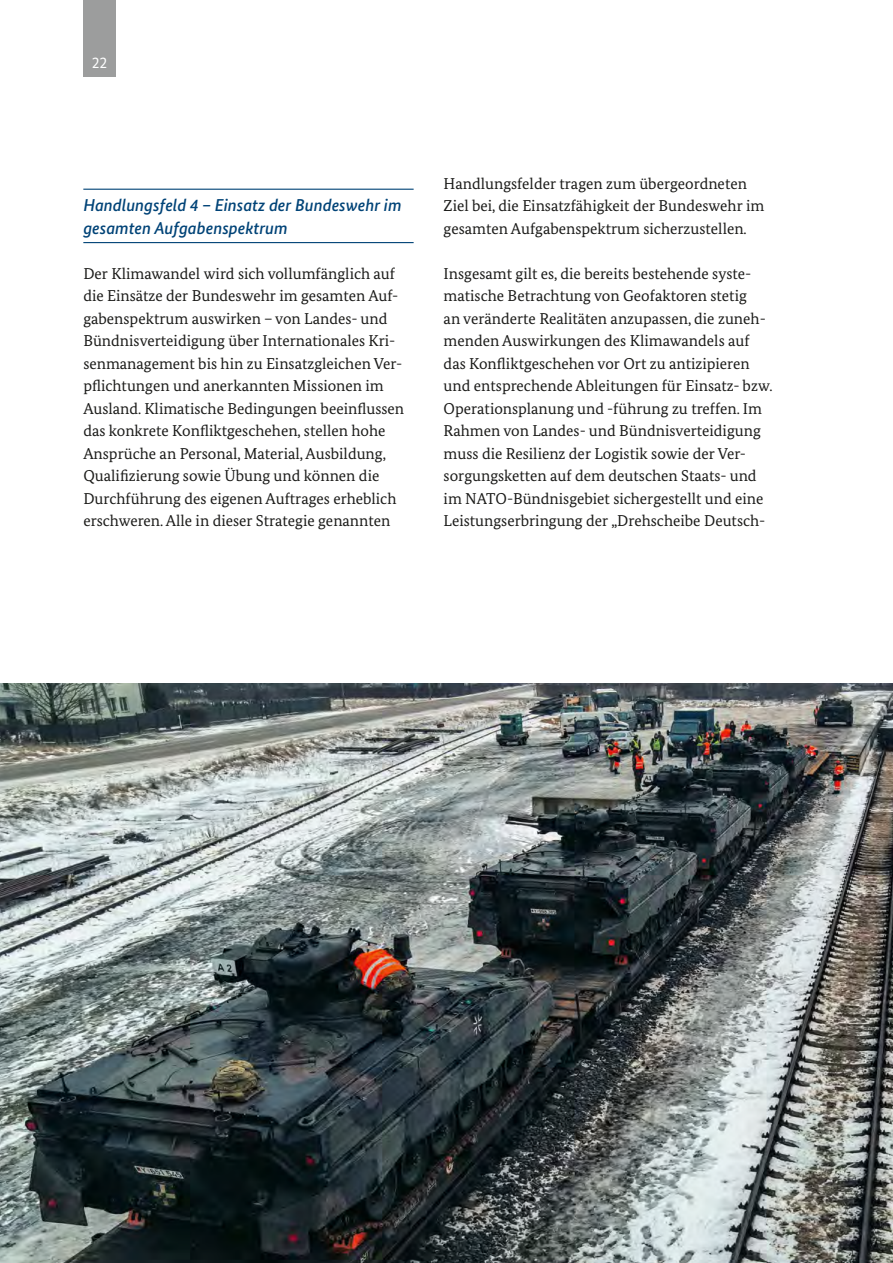
<style>
.page{position:relative;width:893px;height:1263px;background:#fff}
.page>*{position:absolute;margin:0;border:0;box-sizing:border-box;transform-origin:0 0}
.t1{font:italic 500 17.25px/22.5px "Bundes Sans";color:#004377}
.t2{font:15.75px/22.5px "Bundes Serif";color:#1a1a18}
.t3{font:15.75px "Bundes Sans";color:#fff}
</style>
<div class="page">
<img style="left:0;top:684px;width:893px;height:579px">
<div style="left:83px;top:0;width:33px;height:77px;background:#9c9d9d"></div>
<hr style="left:83px;top:189px;width:331px;height:1px;background:#004377">
<hr style="left:83px;top:242px;width:331px;height:1px;background:#004377">
<p class="t3" style="left:92px;top:53px;width:17px">22</p>
<p class="t1" style="left:83px;top:194px;width:320px">Handlungsfeld 4 – Einsatz der Bundeswehr im gesamten Aufgabenspektrum</p>
<p class="t2" style="left:83px;top:262px;width:322px">Der Klimawandel wird sich vollumfänglich auf die Einsätze der Bundeswehr im gesamten Auf&shy;gabenspektrum auswirken – von Landes- und Bündnisverteidigung über Internationales Kri&shy;senmanagement bis hin zu Einsatzgleichen Ver&shy;pflichtungen und anerkannten Missionen im Ausland. Klimatische Bedingungen beeinflussen das konkrete Konfliktgeschehen, stellen hohe Ansprüche an Personal, Material, Ausbildung, Qualifizierung sowie Übung und können die Durchführung des eigenen Auftrages erheblich erschweren. Alle in dieser Strategie genannten</p>
<p class="t2" style="left:444px;top:172px;width:322px">Handlungsfelder tragen zum übergeordneten<br>Ziel bei, die Einsatzfähigkeit der Bundeswehr im gesamten Aufgabenspektrum sicherzustellen.</p>
<p class="t2" style="left:444px;top:262px;width:330px">Insgesamt gilt es, die bereits bestehende syste&shy;matische Betrachtung von Geofaktoren stetig<br>an veränderte Realitäten anzupassen, die zuneh&shy;menden Auswirkungen des Klimawandels auf das Konfliktgeschehen vor Ort zu antizipieren und entsprechende Ableitungen für Einsatz- bzw.<br>Operationsplanung und -führung zu treffen. Im Rahmen von Landes- und Bündnisverteidigung muss die Resilienz der Logistik sowie der Ver&shy;sorgungsketten auf dem deutschen Staats- und im NATO-Bündnisgebiet sichergestellt und eine Leistungserbringung der „Drehscheibe Deutsch-</p>
</div>
